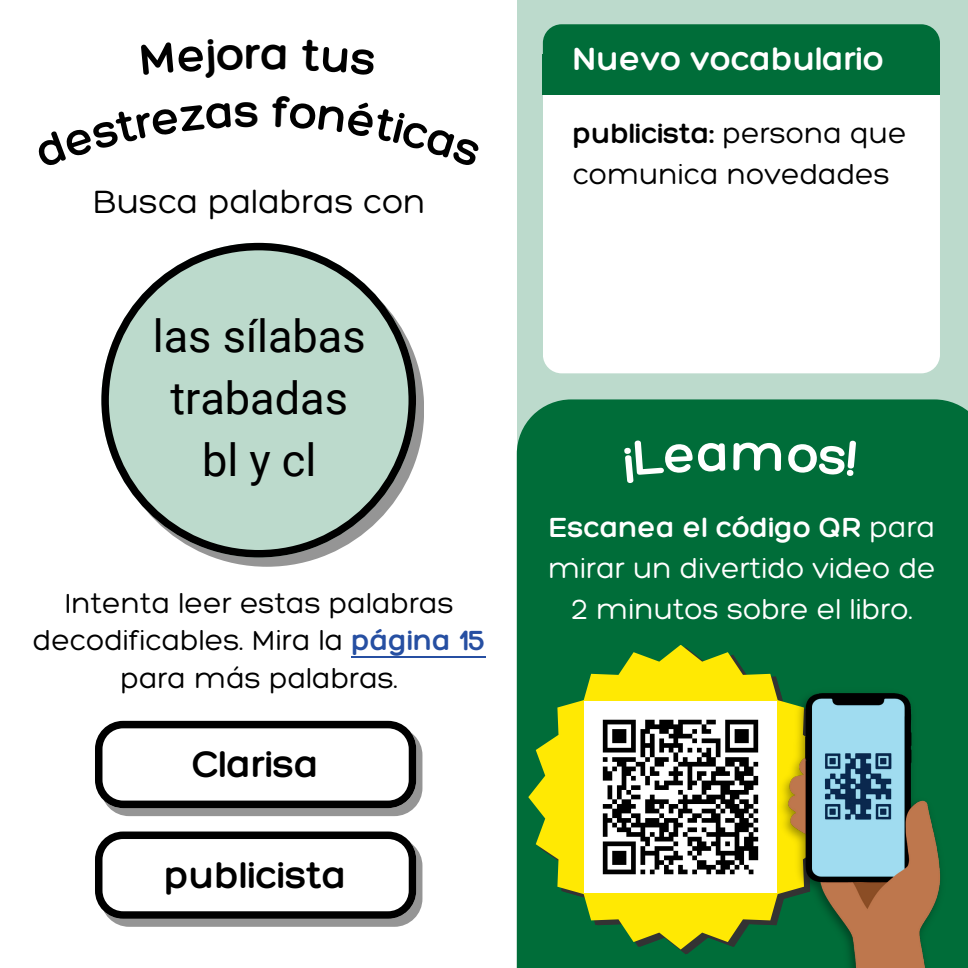
<style>
.page{position:relative;width:968px;height:968px;background:#fff}
.page>*{position:absolute;margin:0;border:0;box-sizing:border-box;transform-origin:0 0}
.t1{font:300 47.5px "Hero";color:#000}
.t2{font:45px/62px "Roboto";color:#000;text-align:center}
.t3{font:300 40px "Hero";color:#000}
.t4{font:300 35px "Hero";color:#000}
.t5{font:300 35px "Hero";color:#fff}
.t6{font:300 30px/37.5px "Hero";color:#000;text-align:center}
.t7{font:300 30px/41.2px "Hero";color:#fff;text-align:center}
.s1{color:#264fa2}
.s2{font-style:inherit}
</style>
<div class="page">
<div style="left:517px;top:0;width:451px;height:968px;background:#bcdacc"></div>
<div style="left:543px;top:59px;width:396px;height:314px;background:#fff;border-radius:19px"></div>
<div style="left:543px;top:55px;width:397px;height:40px;background:#006d39"></div>
<div style="left:101px;top:837px;width:321px;height:89px;background:#959595;border-radius:28px"></div>
<hr style="left:351px;top:656px;width:135px;height:1px;background:#264fa2">
<div style="left:543px;top:24px;width:396px;height:64px;background:#006d39;border-radius:19px"></div>
<svg style="left:101px;top:243px;width:315px;height:314px"></svg>
<div style="left:101px;top:727px;width:321px;height:89px;background:#959595;border-radius:28px"></div>
<svg style="left:95px;top:720px;width:321px;height:88px;background:#cbcbcb"></svg>
<svg style="left:95px;top:831px;width:321px;height:87px;background:#cdcdcd"></svg>
<div style="left:517px;top:399px;width:451px;height:569px;background:#006d39"></div>
<svg style="left:528px;top:644px;width:305px;height:305px;background:#86ac1e"></svg>
<img style="left:585px;top:701px;width:188px;height:191px">
<img style="left:773px;top:683px;width:176px;height:285px">
<div style="left:624px;top:438px;width:101px;height:45px;background:#006d39"></div>
<svg style="left:733px;top:442px;width:48px;height:29px"></svg>
<div style="left:787px;top:440px;width:69px;height:36px;background:#006d39"></div>
<h2 class="t1" style="left:245px;top:24px;width:17px">r</h2>
<p class="t4" style="left:93px;top:180px;width:334px">Busca palabras con</p>
<p class="t2" style="left:153px;top:306px;width:214px">las sílabas trabadas bl y cl</p>
<p class="t6" style="left:33px;top:583px;width:454px">Intenta leer estas palabras decodificables. Mira la <span class="s1">página 15</span></p>
<p class="t6" style="left:120px;top:658px;width:279px">para más palabras.</p>
<p class="t3" style="left:192px;top:739px;width:128px">Clarisa</p>
<p class="t3" style="left:164px;top:850px;width:184px">publicista</p>
<h2 class="t5" style="left:573px;top:37px;width:312px">Nuevo vocabulario</h2>
<p class="t6" style="left:573px;top:111px;width:335px;line-height:41.2px;text-align:left"><span class="s2">publicista:</span> persona que comunica novedades</p>
<p class="t7" style="left:548px;top:505px;width:389px"><span class="s2">Escanea el código QR</span> para mirar un divertido video de<br>2 minutos sobre el libro.</p>
</div>
